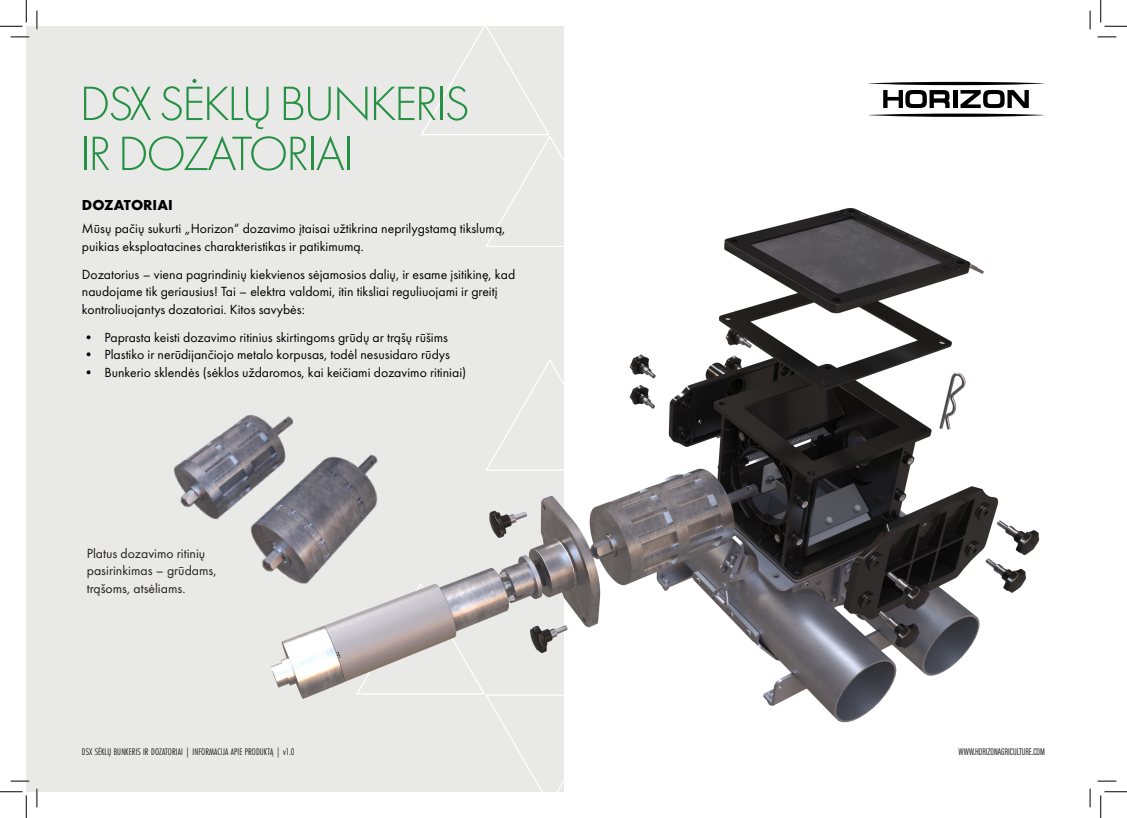
<style>
.page{position:relative;width:1127px;height:818px;background:#fff}
.page>*{position:absolute;margin:0;border:0;box-sizing:border-box;transform-origin:0 0}
.t1{font:300 50px "Futura PT";letter-spacing:-.05em;color:#259144}
.t2{font:700 15px "Futura PT";color:#000}
.t3{font:13.75px/17.5px "Futura PT";color:#000}
.t4{font:13.75px/17.5px "Futura PT";color:#231f20}
.t5{font:10px "Futura PT Cond";letter-spacing:.01em;color:#231f20}
.t6{font:10px "Acumin Variable Concept";color:#231f20}
</style>
<div class="page">
<svg style="left:883px;top:90px;width:66px;height:18px"></svg>
<hr style="left:953px;top:90px;width:4px;height:18px;background:#000001">
<svg style="left:960px;top:90px;width:68px;height:18px"></svg>
<hr style="left:867px;top:82px;width:177px;height:3px;background:#000001;border-radius:50%">
<hr style="left:867px;top:114px;width:177px;height:3px;background:#000001;border-radius:50%">
<div style="left:26px;top:26px;width:537px;height:766px;background:#e9e9e7"></div>
<svg style="left:421px;top:26px;width:143px;height:120px"></svg>
<img style="left:271px;top:146px;width:769px;height:646px">
<img style="left:173px;top:347px;width:283px;height:270px">
<svg style="left:11px;top:36px;width:18px;height:2px"></svg>
<svg style="left:1097px;top:36px;width:18px;height:2px"></svg>
<svg style="left:11px;top:780px;width:18px;height:2px"></svg>
<svg style="left:1097px;top:780px;width:18px;height:2px"></svg>
<svg style="left:36px;top:11px;width:2px;height:18px"></svg>
<svg style="left:36px;top:788px;width:2px;height:19px"></svg>
<svg style="left:1089px;top:11px;width:1px;height:18px"></svg>
<svg style="left:1089px;top:788px;width:1px;height:19px"></svg>
<svg style="left:0;top:0;width:27px;height:27px"></svg>
<svg style="left:0;top:791px;width:27px;height:27px"></svg>
<svg style="left:1100px;top:0;width:26px;height:27px"></svg>
<svg style="left:1100px;top:791px;width:26px;height:27px"></svg>
<p class="t1" style="left:79px;top:75px;width:392px">DSX SĖKLŲ BUNKERIS</p>
<p class="t1" style="left:79px;top:125px;width:275px">IR DOZATORIAI</p>
<p class="t2" style="left:82px;top:195px;width:92px">DOZATORIAI</p>
<p class="t3" style="left:82px;top:220px;width:425px">Mūsų pačių sukurti „Horizon“ dozavimo įtaisai užtikrina neprilygstamą tikslumą, puikias eksploatacines charakteristikas ir patikimumą.</p>
<p class="t3" style="left:82px;top:265px;width:434px">Dozatorius – viena pagrindinių kiekvienos sėjamosios dalių, ir esame įsitikinę, kad naudojame tik geriausius! Tai – elektra valdomi, itin tiksliai reguliuojami ir greitį kontroliuojantys dozatoriai. Kitos savybės:</p>
<p class="t3" style="left:82px;top:328px;width:367px">• Paprasta keisti dozavimo ritinius skirtingoms grūdų ar trąšų rūšims</p>
<p class="t3" style="left:82px;top:346px;width:369px">• Plastiko ir nerūdijančiojo metalo korpusas, todėl nesusidaro rūdys</p>
<p class="t3" style="left:82px;top:363px;width:386px">• Bunkerio sklendės (sėklos uždaromos, kai keičiami dozavimo ritiniai)</p>
<p class="t4" style="left:87px;top:544px;width:131px">Platus dozavimo ritinių pasirinkimas – grūdams, trąšoms, atsėliams.</p>
<p class="t5" style="left:82px;top:746px;width:214px">DSX SĖKLŲ BUNKERIS IR DOZATORIAI | INFORMACIJA APIE PRODUKTĄ | v1.0</p>
<p class="t6" style="left:958px;top:745px;width:88px">WWW.HORIZONAGRICULTURE.COM</p>
</div>
